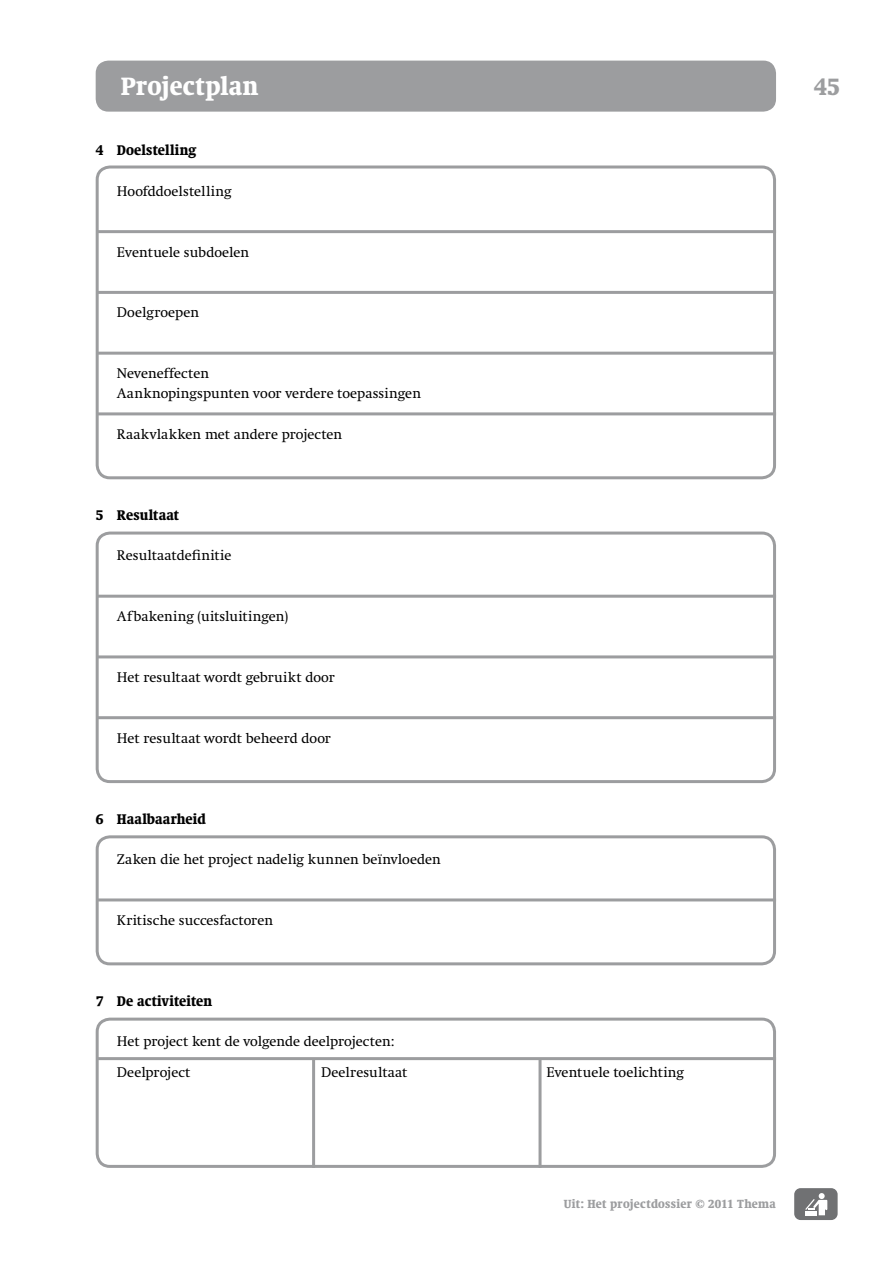
<style>
.page{position:relative;width:893px;height:1263px;background:#fff}
.page>*{position:absolute;margin:0;border:0;box-sizing:border-box;transform-origin:0 0}
.t1{font:900 condensed 25.5px "Swift LT Pro";letter-spacing:.005em;color:#fff}
.t2{font:900 condensed 24px "Swift LT Pro";color:#9c9d9f}
.t3{font:14.25px/20.2px "Swift LT Pro";letter-spacing:.005em;color:#000}
.t4{font:900 condensed 14.25px "Swift LT Pro";letter-spacing:.005em;color:#000}
.t5{font:900 condensed 12px "Swift LT Pro";letter-spacing:.015em;color:#9c9d9f}
</style>
<div class="page">
<div style="left:794px;top:1188px;width:44px;height:32px;background:#707173;border-radius:6px"></div>
<svg style="left:805px;top:1193px;width:22px;height:22px"></svg>
<div style="left:96px;top:61px;width:680px;height:51px;background:#9c9d9f;border-radius:13px"></div>
<hr style="left:97px;top:230px;width:679px;height:3px;background:#9c9d9f">
<hr style="left:97px;top:291px;width:679px;height:3px;background:#9c9d9f">
<hr style="left:97px;top:352px;width:679px;height:3px;background:#9c9d9f">
<hr style="left:97px;top:412px;width:679px;height:3px;background:#9c9d9f">
<hr style="left:97px;top:595px;width:679px;height:3px;background:#9c9d9f">
<hr style="left:97px;top:655px;width:679px;height:3px;background:#9c9d9f">
<hr style="left:97px;top:716px;width:679px;height:3px;background:#9c9d9f">
<hr style="left:97px;top:898px;width:679px;height:3px;background:#9c9d9f">
<hr style="left:97px;top:1057px;width:679px;height:3px;background:#9c9d9f">
<div style="left:96px;top:165px;width:680px;height:314px;border:3px solid #9c9d9f;border-radius:13px"></div>
<div style="left:96px;top:531px;width:680px;height:252px;border:3px solid #9c9d9f;border-radius:13px"></div>
<div style="left:96px;top:835px;width:680px;height:130px;border:3px solid #9c9d9f;border-radius:13px"></div>
<div style="left:96px;top:1017px;width:680px;height:151px;border:3px solid #9c9d9f;border-radius:13px"></div>
<hr style="left:312px;top:1059px;width:3px;height:109px;background:#9c9d9f">
<svg style="left:538px;top:1060px;width:4px;height:108px"></svg>
<p class="t1" style="left:121px;top:70px;width:139px">Projectplan</p>
<p class="t4" style="left:96px;top:142px;width:102px">4 Doelstelling</p>
<p class="t3" style="left:117px;top:181px;width:116px">Hoofddoelstelling</p>
<p class="t3" style="left:117px;top:242px;width:134px">Eventuele subdoelen</p>
<p class="t3" style="left:117px;top:302px;width:84px">Doelgroepen</p>
<p class="t3" style="left:117px;top:363px;width:306px">Neveneffecten<br>Aanknopingspunten voor verdere toepassingen</p>
<p class="t3" style="left:117px;top:424px;width:227px">Raakvlakken met andere projecten</p>
<p class="t4" style="left:96px;top:506px;width:85px">5 Resultaat</p>
<p class="t3" style="left:117px;top:545px;width:116px">Resultaatdefinitie</p>
<p class="t3" style="left:117px;top:606px;width:173px">Afbakening (uitsluitingen)</p>
<p class="t3" style="left:117px;top:667px;width:219px">Het resultaat wordt gebruikt door</p>
<p class="t3" style="left:117px;top:728px;width:216px">Het resultaat wordt beheerd door</p>
<p class="t4" style="left:96px;top:810px;width:112px">6 Haalbaarheid</p>
<p class="t3" style="left:117px;top:849px;width:325px">Zaken die het project nadelig kunnen beïnvloeden</p>
<p class="t3" style="left:117px;top:910px;width:158px">Kritische succesfactoren</p>
<p class="t4" style="left:96px;top:992px;width:118px">7 De activiteiten</p>
<p class="t3" style="left:117px;top:1026px;width:279px;line-height:30.8px">Het project kent de volgende deelprojecten:<br>Deelproject</p>
<p class="t3" style="left:321px;top:1062px;width:88px">Deelresultaat</p>
<p class="t3" style="left:546px;top:1062px;width:139px">Eventuele toelichting</p>
<p class="t2" style="left:814px;top:72px;width:27px">45</p>
<p class="t5" style="left:564px;top:1197px;width:214px">Uit: Het projectdossier © 2011 Thema</p>
</div>
